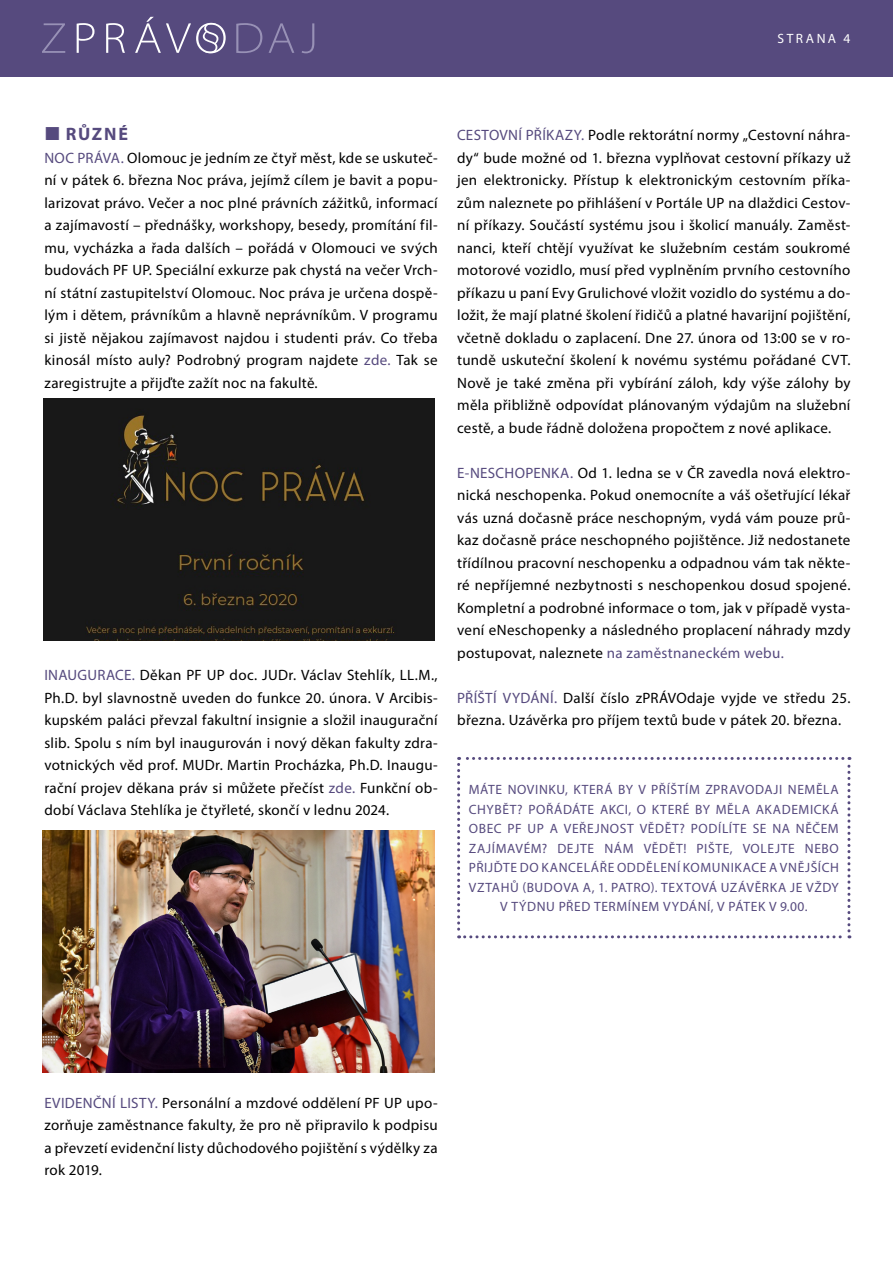
<style>
.page{position:relative;width:893px;height:1263px;background:#fff}
.page>*{position:absolute;margin:0;border:0;box-sizing:border-box;transform-origin:0 0}
.t1{font:700 18px "Myriad Pro";letter-spacing:.1em;color:#564a7e}
.t2{font:15px/22.5px "Myriad Pro";letter-spacing:.02em;color:#000;text-align:justify}
.t3{font:13.5px/19.5px "Myriad Pro";letter-spacing:.045em;color:#564a7e;text-align:center}
.t4{font:13.5px "Myriad Pro";letter-spacing:.19em;color:#fff}
.s1{color:#564a7e}
</style>
<div class="page">
<div style="left:0;top:0;width:893px;height:77px;background:#564a7e"></div>
<svg style="left:236px;top:23px;width:78px;height:30px"></svg>
<svg style="left:42px;top:23px;width:23px;height:30px"></svg>
<svg style="left:77px;top:17px;width:149px;height:36px"></svg>
<img style="left:43px;top:398px;width:392px;height:242px">
<img style="left:43px;top:831px;width:391px;height:242px">
<svg style="left:457px;top:757px;width:393px;height:181px"></svg>
<p class="t4" style="left:777px;top:30px;width:75px">STRANA 4</p>
<p class="t1" style="left:66px;top:122px;width:64px">RŮZNÉ</p>
<p class="t2" style="left:44px;top:146px;width:395px"><span class="s1">NOC PRÁVA.</span> Olomouc je jedním ze čtyř měst, kde se uskuteč&shy;ní v pátek 6. března Noc práva, jejímž cílem je bavit a popu&shy;larizovat právo. Večer a noc plné právních zážitků, informací a zajímavostí – přednášky, workshopy, besedy, promítání fil&shy;mu, vycházka a řada dalších – pořádá v Olomouci ve svých budovách PF UP. Speciální exkurze pak chystá na večer Vrch&shy;ní státní zastupitelství Olomouc. Noc práva je určena dospě&shy;lým i dětem, právníkům a hlavně neprávníkům. V programu si jistě nějakou zajímavost najdou i studenti práv. Co třeba kinosál místo auly? Podrobný program najdete <span class="s1">zde.</span> Tak se zaregistrujte a přijďte zažít noc na fakultě.</p>
<p class="t2" style="left:44px;top:664px;width:395px"><span class="s1">INAUGURACE.</span> Děkan PF UP doc. JUDr. Václav Stehlík, LL.M., Ph.D. byl slavnostně uveden do funkce 20. února. V Arcibis&shy;kupském paláci převzal fakultní insignie a složil inaugurační slib. Spolu s ním byl inaugurován i nový děkan fakulty zdra&shy;votnických věd prof. MUDr. Martin Procházka, Ph.D. Inaugu&shy;rační projev děkana práv si můžete přečíst <span class="s1">zde.</span> Funkční ob&shy;dobí Václava Stehlíka je čtyřleté, skončí v lednu 2024.</p>
<p class="t2" style="left:457px;top:124px;width:395px"><span class="s1">CESTOVNÍ PŘÍKAZY.</span> Podle rektorátní normy „Cestovní náhra&shy;dy“ bude možné od 1. března vyplňovat cestovní příkazy už jen elektronicky. Přístup k elektronickým cestovním příka&shy;zům naleznete po přihlášení v Portále UP na dlaždici Cestov&shy;ní příkazy. Součástí systému jsou i školicí manuály. Zaměst&shy;nanci, kteří chtějí využívat ke služebním cestám soukromé motorové vozidlo, musí před vyplněním prvního cestovního příkazu u paní Evy Grulichové vložit vozidlo do systému a do&shy;ložit, že mají platné školení řidičů a platné havarijní pojištění, včetně dokladu o zaplacení. Dne 27. února od 13:00 se v ro&shy;tundě uskuteční školení k novému systému pořádané CVT.<br>Nově je také změna při vybírání záloh, kdy výše zálohy by měla přibližně odpovídat plánovaným výdajům na služební cestě, a bude řádně doložena propočtem z nové aplikace.</p>
<p class="t2" style="left:457px;top:461px;width:395px"><span class="s1">E-NESCHOPENKA.</span> Od 1. ledna se v ČR zavedla nová elektro&shy;nická neschopenka. Pokud onemocníte a váš ošetřující lékař vás uzná dočasně práce neschopným, vydá vám pouze prů&shy;kaz dočasně práce neschopného pojištěnce. Již nedostanete třídílnou pracovní neschopenku a odpadnou vám tak někte&shy;ré nepříjemné nezbytnosti s neschopenkou dosud spojené.<br>Kompletní a podrobné informace o tom, jak v případě vysta&shy;vení eNeschopenky a následného proplacení náhrady mzdy postupovat, naleznete <span class="s1">na zaměstnaneckém webu.</span></p>
<p class="t2" style="left:457px;top:686px;width:395px"><span class="s1">PŘÍŠTÍ VYDÁNÍ.</span> Další číslo zPRÁVOdaje vyjde ve středu 25. března. Uzávěrka pro příjem textů bude v pátek 20. března.</p>
<p class="t3" style="left:469px;top:780px;width:372px">MÁTE NOVINKU, KTERÁ BY V PŘÍŠTÍM ZPRAVODAJI NEMĚLA CHYBĚT? POŘÁDÁTE AKCI, O KTERÉ BY MĚLA AKADEMICKÁ OBEC PF UP A VEŘEJNOST VĚDĚT? PODÍLÍTE SE NA NĚČEM ZAJÍMAVÉM? DEJTE NÁM VĚDĚT! PIŠTE, VOLEJTE NEBO PŘIJĎTE DO KANCELÁŘE ODDĚLENÍ KOMUNIKACE A VNĚJŠÍCH VZTAHŮ (BUDOVA A, 1. PATRO). TEXTOVÁ UZÁVĚRKA JE VŽDY V TÝDNU PŘED TERMÍNEM VYDÁNÍ, V PÁTEK V 9.00.</p>
<p class="t2" style="left:44px;top:1091px;width:395px"><span class="s1">EVIDENČNÍ LISTY.</span> Personální a mzdové oddělení PF UP upo&shy;zorňuje zaměstnance fakulty, že pro ně připravilo k podpisu a převzetí evidenční listy důchodového pojištění s výdělky za rok 2019.</p>
</div>
